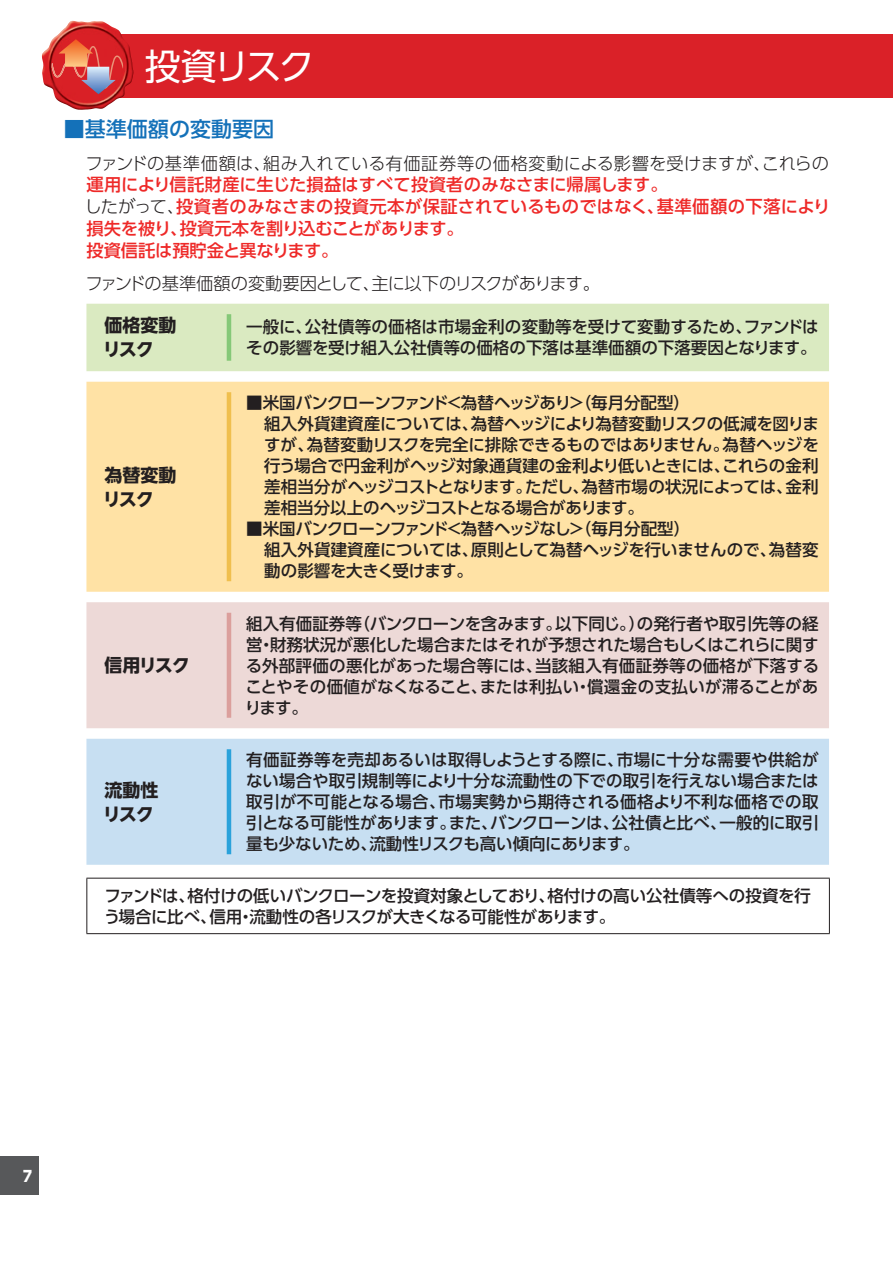
<style>
.page{position:relative;width:893px;height:1263px;background:#fff}
.page>*{position:absolute;margin:0;border:0;box-sizing:border-box;transform-origin:0 0}
.t1{font:36px "UD Shin Go Pro";letter-spacing:-.085em;color:#fff}
.t2{font:500 21px "UD Shin Go Pro";color:#1471b9}
.t3{font:700 18px/24px "UD Shin Go NT Pro";letter-spacing:-.035em;color:#231f20}
.t4{font:500 17.25px/21.8px "UD Shin Go Pro";color:#ee2928}
.t5{font:300 17.25px "UD Shin Go Pro";letter-spacing:.02em;color:#231f20}
.t6{font:300 17.25px "UD Shin Go Pro";letter-spacing:-.045em;color:#231f20}
.t7{font:500 16.5px/21px "UD Shin Go Pro";letter-spacing:-.005em;color:#231f20}
.t8{font:800 15px "UD Shin Go Pro";color:#fff;scale:.9 1}
.s1{font-weight:300;color:#231f20}
</style>
<div class="page">
<div style="left:0;top:1157px;width:38px;height:38px;background:#57585a"></div>
<div style="left:83px;top:34px;width:810px;height:64px;background:#da2128"></div>
<div style="left:86px;top:304px;width:743px;height:67px;background:#daeac1"></div>
<div style="left:86px;top:382px;width:743px;height:210px;background:#ffe2a5"></div>
<div style="left:86px;top:602px;width:743px;height:126px;background:#edd9d7"></div>
<div style="left:86px;top:739px;width:743px;height:126px;background:#c7dff2"></div>
<hr style="left:227px;top:314px;width:4px;height:47px;background:#85c878">
<hr style="left:227px;top:392px;width:4px;height:189px;background:#f0bf4e">
<hr style="left:227px;top:613px;width:4px;height:105px;background:#db9f9c">
<hr style="left:227px;top:749px;width:4px;height:105px;background:#2aa2db">
<hr style="left:86px;top:878px;width:744px;height:1px;background:#231f20">
<hr style="left:86px;top:878px;width:1px;height:55px;background:#231f20">
<hr style="left:829px;top:878px;width:1px;height:55px;background:#231f20">
<hr style="left:86px;top:933px;width:744px;height:1px;background:#231f20">
<img style="left:42px;top:21px;width:29px;height:79px">
<img style="left:52px;top:46px;width:71px;height:43px">
<svg style="left:59px;top:39px;width:57px;height:55px"></svg>
<h1 class="t1" style="left:145px;top:37px;width:171px">投資リスク</h1>
<p class="t2" style="left:64px;top:112px;width:212px">■基準価額の変動要因</p>
<p class="t5" style="left:86px;top:149px;width:745px">ファンドの基準価額は、組み入れている有価証券等の価格変動による影響を受けますが、これらの</p>
<p class="t4" style="left:85px;top:173px;width:747px">運用により信託財産に生じた損益はすべて投資者のみなさまに帰属します。<br><span class="s1">したがって、</span>投資者のみなさまの投資元本が保証されているものではなく、基準価額の下落により損失を被り、投資元本を割り込むことがあります。<br>投資信託は預貯金と異なります。</p>
<p class="t6" style="left:86px;top:270px;width:516px">ファンドの基準価額の変動要因として、主に以下のリスクがあります。</p>
<p class="t3" style="left:103px;top:313px;width:75px">価格変動リスク</p>
<p class="t7" style="left:246px;top:316px;width:574px">一般に、公社債等の価格は市場金利の変動等を受けて変動するため、ファンドはその影響を受け組入公社債等の価格の下落は基準価額の下落要因となります。</p>
<p class="t3" style="left:103px;top:462px;width:75px">為替変動リスク</p>
<p class="t3" style="left:104px;top:653px;width:87px">信用リスク</p>
<p class="t7" style="left:264px;top:392px;width:557px;text-indent:-18px">■米国バンクローンファンド＜為替ヘッジあり＞（毎月分配型）<br>組入外貨建資産については、為替ヘッジにより為替変動リスクの低減を図りますが、為替変動リスクを完全に排除できるものではありません。為替ヘッジを行う場合で円金利がヘッジ対象通貨建の金利より低いときには、これらの金利差相当分がヘッジコストとなります。ただし、為替市場の状況によっては、金利差相当分以上のヘッジコストとなる場合があります。</p>
<p class="t7" style="left:264px;top:518px;width:556px;text-indent:-18px">■米国バンクローンファンド＜為替ヘッジなし＞（毎月分配型）<br>組入外貨建資産については、原則として為替ヘッジを行いませんので、為替変動の影響を大きく受けます。</p>
<p class="t7" style="left:245px;top:612px;width:576px;text-align:justify">組入有価証券等（バンクローンを含みます。以下同じ。）の発行者や取引先等の経営・財務状況が悪化した場合またはそれが予想された場合もしくはこれらに関する外部評価の悪化があった場合等には、当該組入有価証券等の価格が下落することやその価値がなくなること、または利払い・償還金の支払いが滞ることがあります。</p>
<p class="t7" style="left:246px;top:749px;width:574px;text-align:justify">有価証券等を売却あるいは取得しようとする際に、市場に十分な需要や供給がない場合や取引規制等により十分な流動性の下での取引を行えない場合または取引が不可能となる場合、市場実勢から期待される価格より不利な価格での取引となる可能性があります。また、バンクローンは、公社債と比べ、一般的に取引量も少ないため、流動性リスクも高い傾向にあります。</p>
<p class="t7" style="left:104px;top:884px;width:709px">ファンドは、格付けの低いバンクローンを投資対象としており、格付けの高い公社債等への投資を行う場合に比べ、信用・流動性の各リスクが大きくなる可能性があります。</p>
<p class="t3" style="left:103px;top:777px;width:57px">流動性リスク</p>
<p class="t8" style="left:23px;top:1163px;width:11px">7</p>
</div>
